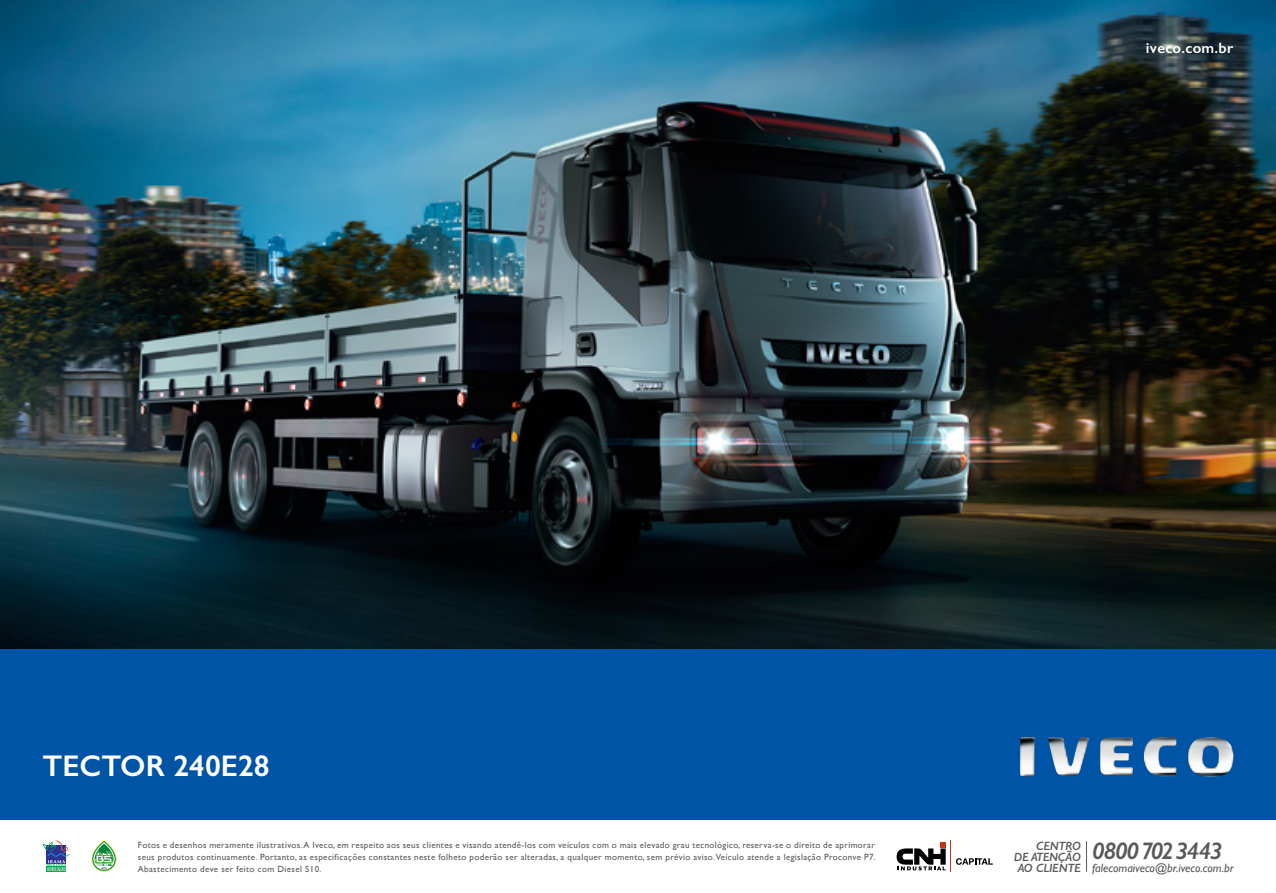
<style>
.page{position:relative;width:1276px;height:893px;background:#fff}
.page>*{position:absolute;margin:0;border:0;box-sizing:border-box;transform-origin:0 0}
.t1{font:600 30px "Gill Sans";color:#fff}
.t2{font:italic 600 24px "Gill Sans";letter-spacing:-.05em;color:#58595b}
.t3{font:600 15px "Gill Sans";letter-spacing:.02em;color:#fff}
.t4{font:italic 12px "Gill Sans";color:#58595b}
.t5{font:italic 600 12px/10.8px "Gill Sans";letter-spacing:-.02em;color:#58595b;text-align:right}
.t6{font:9px/12px "Gill Sans";letter-spacing:.04em;color:#58595b;text-align:justify}
</style>
<div class="page">
<img style="left:0;top:0;width:1276px;height:649px">
<div style="left:0;top:649px;width:1276px;height:170px;background:#0054a6"></div>
<img style="left:1020px;top:737px;width:213px;height:40px">
<svg style="left:91px;top:840px;width:26px;height:32px"></svg>
<svg style="left:47px;top:871px;width:19px;height:1px"></svg>
<svg style="left:43px;top:840px;width:27px;height:31px"></svg>
<hr style="left:1086px;top:841px;width:1px;height:31px;background:#58595b">
<svg style="left:896px;top:842px;width:49px;height:28px"></svg>
<svg style="left:956px;top:858px;width:37px;height:7px"></svg>
<hr style="left:950px;top:840px;width:1px;height:32px;background:#c0331a">
<h1 class="t1" style="left:43px;top:748px;width:229px">TECTOR 240E28</h1>
<h3 class="t3" style="left:1146px;top:39px;width:89px">iveco.com.br</h3>
<p class="t6" style="left:138px;top:839px;width:739px">Fotos e desenhos meramente ilustrativos. A Iveco, em respeito aos seus clientes e visando atendê-los com veículos com o mais elevado grau tecnológico, reserva-se o direito de aprimorar seus produtos continuamente. Portanto, as especificações constantes neste folheto poderão ser alteradas, a qualquer momento, sem prévio aviso. Veículo atende a legislação Proconve P7.<br>Abastecimento deve ser feito com Diesel S10.</p>
<h3 class="t5" style="left:1014px;top:840px;width:68px">CENTRO<br>DE ATENÇÃO<br>AO CLIENTE</h3>
<h2 class="t2" style="left:1092px;top:836px;width:132px">08007023443</h2>
<h3 class="t4" style="left:1092px;top:861px;width:143px">falecomaiveco@br.iveco.com.br</h3>
</div>
